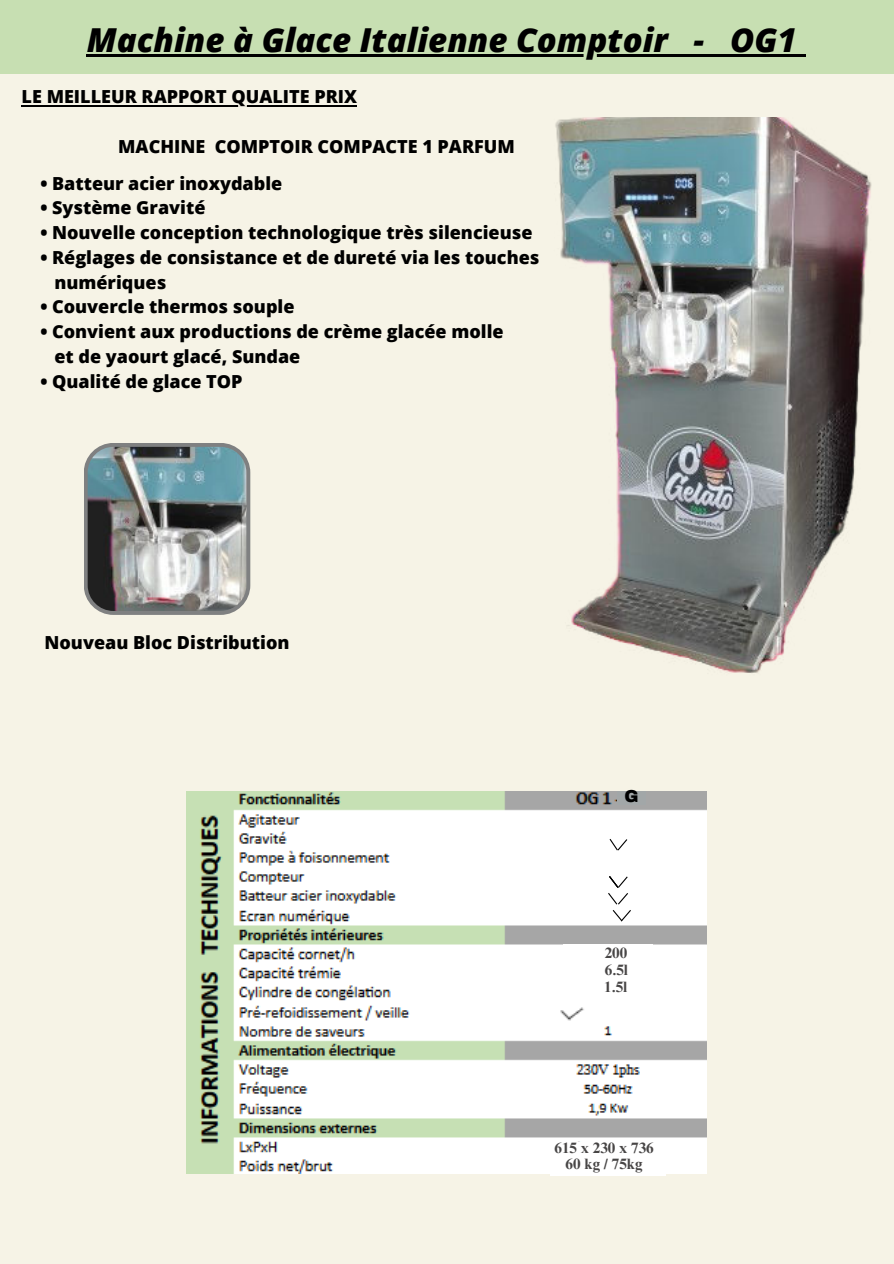
<style>
.page{position:relative;width:894px;height:1264px;background:#fff}
.page>*{position:absolute;margin:0;border:0;box-sizing:border-box;transform-origin:0 0}
.t1{font:italic 800 33px "Open Sans";color:#000}
.t2{font:800 18px/24.8px "Open Sans";color:#000}
.t3{font:900 16.95px "Archivo";color:#000}
.t4{font:700 15px/17.2px "Times NRMT Pro";color:#474545;text-align:justify}
</style>
<div class="page">
<div style="left:0;top:0;width:893px;height:1263px;background:#f6f3e6"></div>
<img style="left:555px;top:118px;width:317px;height:555px">
<img style="left:84px;top:443px;width:166px;height:172px">
<div style="left:0;top:0;width:893px;height:74px;background:#c7dfb2"></div>
<img style="left:187px;top:791px;width:519px;height:382px">
<div style="left:617px;top:791px;width:28px;height:14px;background:#a2a7a8"></div>
<div style="left:510px;top:839px;width:89px;height:53px;background:#fff"></div>
<div style="left:563px;top:944px;width:89px;height:53px;background:#fff"></div>
<div style="left:550px;top:1141px;width:115px;height:34px;background:#fff"></div>
<svg style="left:608px;top:837px;width:20px;height:14px"></svg>
<svg style="left:606px;top:874px;width:26px;height:48px"></svg>
<hr style="left:22px;top:105px;width:335px;height:1px;background:#000">
<hr style="left:87px;top:54px;width:580px;height:2px;background:#000">
<hr style="left:667px;top:54px;width:26px;height:2px;background:#000">
<svg style="left:693px;top:54px;width:11px;height:2px"></svg>
<hr style="left:704px;top:54px;width:26px;height:2px;background:#000">
<hr style="left:730px;top:54px;width:66px;height:2px;background:#000">
<svg style="left:796px;top:54px;width:9px;height:2px"></svg>
<h1 class="t1" style="left:87px;top:15px;width:711px">Machine à Glace Italienne Comptoir - OG1</h1>
<p class="t2" style="left:22px;top:83px;width:337px">LE MEILLEUR RAPPORT QUALITE PRIX</p>
<p class="t2" style="left:118px;top:133px;width:398px">MACHINE COMPTOIR COMPACTE 1 PARFUM</p>
<p class="t2" style="left:40px;top:170px;width:243px">• Batteur acier inoxydable</p>
<p class="t2" style="left:40px;top:194px;width:167px">• Système Gravité</p>
<p class="t2" style="left:40px;top:219px;width:493px">• Nouvelle conception technologique très silencieuse</p>
<p class="t2" style="left:54px;top:244px;width:486px;text-indent:-14px">• Réglages de consistance et de dureté via les touches numériques</p>
<p class="t2" style="left:40px;top:293px;width:255px">• Couvercle thermos souple</p>
<p class="t2" style="left:54px;top:318px;width:450px;text-indent:-14px">• Convient aux productions de crème glacée molle et de yaourt glacé, Sundae</p>
<p class="t2" style="left:40px;top:368px;width:204px">• Qualité de glace TOP</p>
<p class="t2" style="left:44px;top:629px;width:246px">Nouveau Bloc Distribution</p>
<p class="t3" style="left:624px;top:785px;width:16px">G</p>
<p class="t4" style="left:604px;top:944px;width:25px">200<br>6.5l 1.5l</p>
<p class="t4" style="left:554px;top:1140px;width:101px;line-height:15.6px;text-align:center">615 x 230 x 736<br>60 kg / 75kg</p>
</div>
